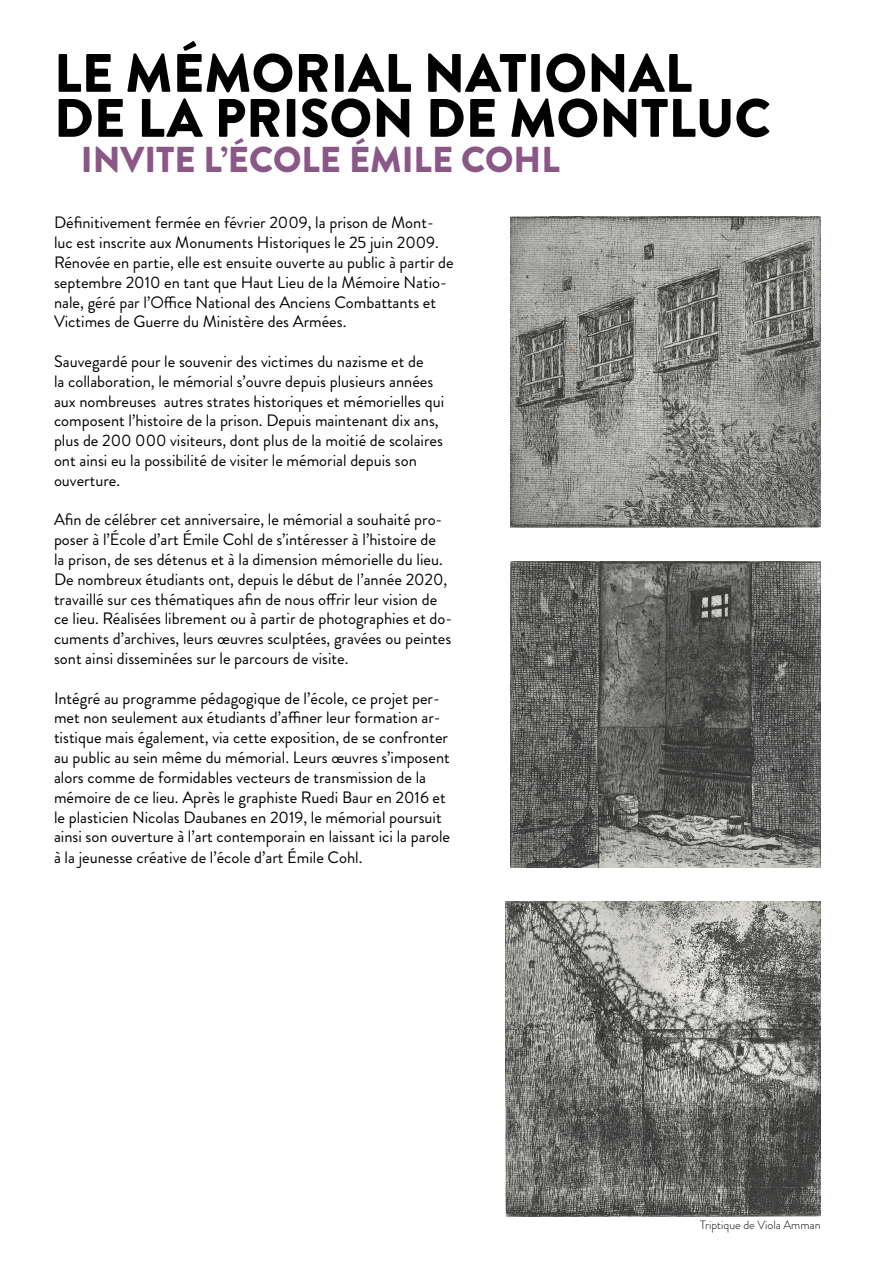
<style>
.page{position:relative;width:893px;height:1263px;background:#fff}
.page>*{position:absolute;margin:0;border:0;box-sizing:border-box;transform-origin:0 0}
.t1{font:900 54px/45px "Brandon Grotesque";color:#000}
.t2{font:900 36px "Brandon Grotesque";color:#8a5787}
.t3{font:16.5px/19.8px "Brandon Grotesque";color:#000}
.t4{font:300 12px "Brandon Grotesque";color:#000}
</style>
<div class="page">
<img style="left:511px;top:217px;width:310px;height:310px">
<img style="left:505px;top:901px;width:316px;height:315px">
<img style="left:511px;top:561px;width:310px;height:306px">
<h1 class="t1" style="left:54px;top:51px;width:718px">LE MÉMORIAL NATIONAL<br>DE LA PRISON DE MONTLUC</h1>
<h2 class="t2" style="left:81px;top:134px;width:480px">INVITE L’ÉCOLE ÉMILE COHL</h2>
<p class="t3" style="left:54px;top:213px;width:401px">Définitivement fermée en février 2009, la prison de Mont&shy;luc est inscrite aux Monuments Historiques le 25 juin 2009.<br>Rénovée en partie, elle est ensuite ouverte au public à partir de septembre 2010 en tant que Haut Lieu de la Mémoire Natio&shy;nale, géré par l’Office National des Anciens Combattants et Victimes de Guerre du Ministère des Armées.</p>
<p class="t3" style="left:54px;top:352px;width:392px">Sauvegardé pour le souvenir des victimes du nazisme et de<br>la collaboration, le mémorial s’ouvre depuis plusieurs années aux nombreuses autres strates historiques et mémorielles qui composent l’histoire de la prison. Depuis maintenant dix ans, plus de 200 000 visiteurs, dont plus de la moitié de scolaires ont ainsi eu la possibilité de visiter le mémorial depuis son ouverture.</p>
<p class="t3" style="left:54px;top:510px;width:400px">Afin de célébrer cet anniversaire, le mémorial a souhaité pro&shy;poser à l’École d’art Émile Cohl de s’intéresser à l’histoire de<br>la prison, de ses détenus et à la dimension mémorielle du lieu.<br>De nombreux étudiants ont, depuis le début de l’année 2020, travaillé sur ces thématiques afin de nous offrir leur vision de ce lieu. Réalisées librement ou à partir de photographies et do&shy;cuments d’archives, leurs œuvres sculptées, gravées ou peintes sont ainsi disseminées sur le parcours de visite.</p>
<p class="t3" style="left:54px;top:688px;width:398px">Intégré au programme pédagogique de l’école, ce projet per&shy;met non seulement aux étudiants d’affiner leur formation ar&shy;tistique mais également, via cette exposition, de se confronter au public au sein même du mémorial. Leurs œuvres s’imposent alors comme de formidables vecteurs de transmission de la mémoire de ce lieu. Après le graphiste Ruedi Baur en 2016 et le plasticien Nicolas Daubanes en 2019, le mémorial poursuit ainsi son ouverture à l’art contemporain en laissant ici la parole à la jeunesse créative de l’école d’art Émile Cohl.</p>
<p class="t4" style="left:700px;top:1216px;width:122px">Triptique de Viola Amman</p>
</div>
